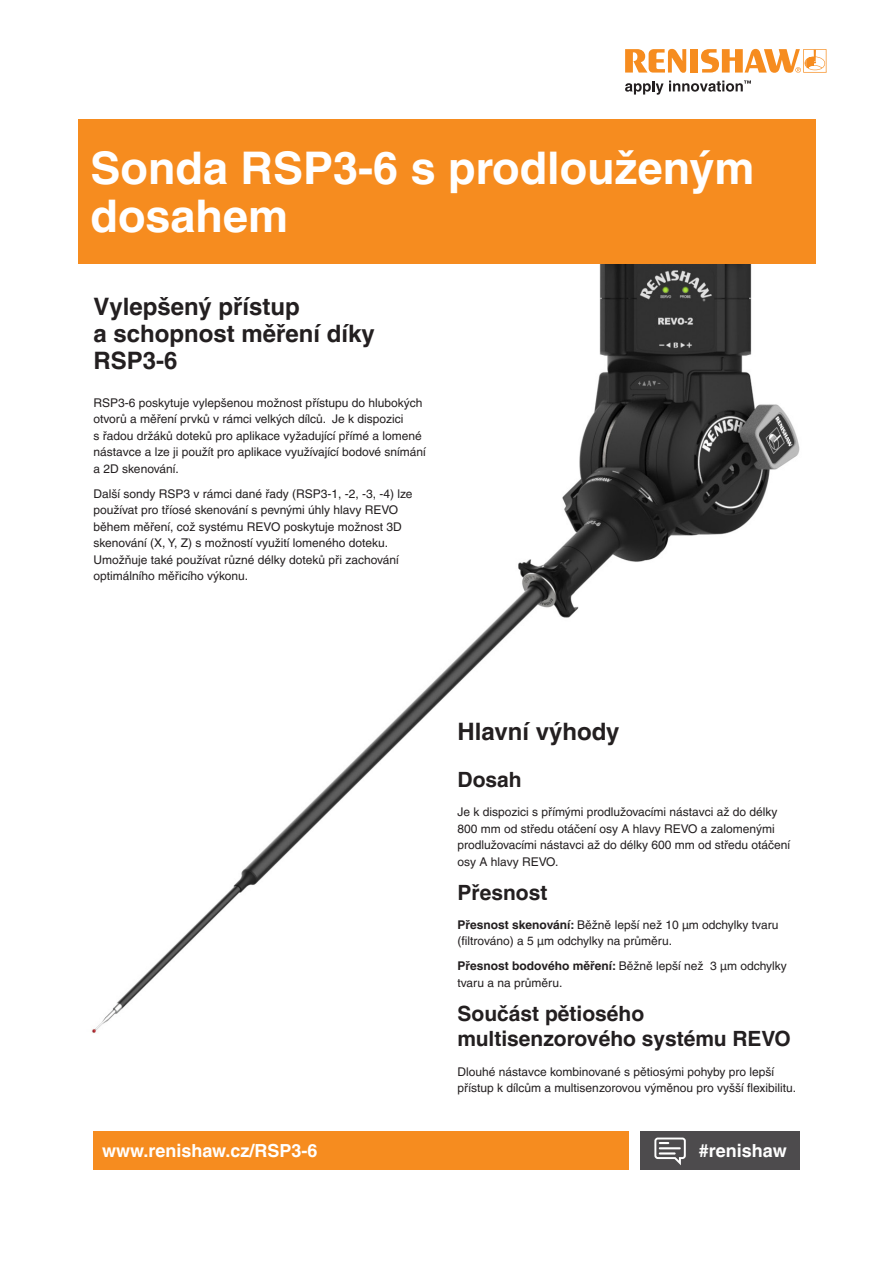
<style>
.page{position:relative;width:893px;height:1263px;background:#fff}
.page>*{position:absolute;margin:0;border:0;box-sizing:border-box;transform-origin:0 0}
.Headline_30pt_BOLD{font:700 45px/48px "Helvetica LT Pro";color:#fff}
.Subheading_1__16pt_Bold{font:700 24px/27px "Helvetica LT Pro";color:#231f20}
.Subheading_2__14pt_Bold{font:700 21px/25.5px "Helvetica LT Pro";color:#231f20}
.back_page_URL_white___hashtag{font:700 18px "Helvetica LT Pro";color:#fff}
._8pt_Body_Text{font:12px/16.5px "Helvetica LT Pro";color:#231f20}
.s1{font-weight:700}
</style>
<div class="page">
<img style="left:92px;top:264px;width:708px;height:769px">
<div style="left:639px;top:1131px;width:160px;height:38px;background:#4d4b4d"></div>
<svg style="left:654px;top:1137px;width:32px;height:28px"></svg>
<div style="left:78px;top:119px;width:737px;height:145px;background:#f68c1f"></div>
<div style="left:94px;top:1131px;width:535px;height:38px;background:#f68c1f"></div>
<svg style="left:625px;top:49px;width:61px;height:24px"></svg>
<div style="left:690px;top:49px;width:8px;height:24px;background:#f68c1f"></div>
<svg style="left:701px;top:49px;width:125px;height:24px"></svg>
<svg style="left:625px;top:80px;width:126px;height:15px"></svg>
<p class="Headline_30pt_BOLD" style="left:91px;top:144px;width:665px">Sonda RSP3-6 s prodlouženým dosahem</p>
<p class="Subheading_1__16pt_Bold" style="left:94px;top:293px;width:283px">Vylepšený přístup<br>a schopnost měření díky<br>RSP3-6</p>
<p class="_8pt_Body_Text" style="left:94px;top:394px;width:334px">RSP3-6 poskytuje vylepšenou možnost přístupu do hlubokých otvorů a měření prvků v rámci velkých dílců. Je k dispozici<br>s řadou držáků doteků pro aplikace vyžadující přímé a lomené nástavce a lze ji použít pro aplikace využívající bodové snímání a 2D skenování.</p>
<p class="_8pt_Body_Text" style="left:94px;top:485px;width:321px">Další sondy RSP3 v rámci dané řady (RSP3-1, -2, -3, -4) lze používat pro tříosé skenování s pevnými úhly hlavy REVO během měření, což systému REVO poskytuje možnost 3D skenování (X, Y, Z) s možností využití lomeného doteku.<br>Umožňuje také používat různé délky doteků při zachování optimálního měřicího výkonu.</p>
<p class="back_page_URL_white___hashtag" style="left:102px;top:1139px;width:217px">www.renishaw.cz/RSP3-6</p>
<p class="Subheading_1__16pt_Bold" style="left:458px;top:718px;width:163px">Hlavní výhody</p>
<p class="Subheading_2__14pt_Bold" style="left:458px;top:767px;width:66px">Dosah</p>
<p class="_8pt_Body_Text" style="left:458px;top:804px;width:334px">Je k dispozici s přímými prodlužovacími nástavci až do délky 800 mm od středu otáčení osy A hlavy REVO a zalomenými prodlužovacími nástavci až do délky 600 mm od středu otáčení osy A hlavy REVO.</p>
<p class="Subheading_2__14pt_Bold" style="left:458px;top:879px;width:91px">Přesnost</p>
<p class="_8pt_Body_Text" style="left:458px;top:916px;width:322px"><span class="s1">Přesnost skenování:</span> Běžně lepší než 10 µm odchylky tvaru (filtrováno) a 5 µm odchylky na průměru.</p>
<p class="_8pt_Body_Text" style="left:458px;top:958px;width:331px"><span class="s1">Přesnost bodového měření:</span> Běžně lepší než 3 µm odchylky tvaru a na průměru.</p>
<p class="Subheading_2__14pt_Bold" style="left:458px;top:1001px;width:335px">Součást pětiosého multisenzorového systému REVO</p>
<p class="_8pt_Body_Text" style="left:458px;top:1063px;width:340px">Dlouhé nástavce kombinované s pětiosými pohyby pro lepší přístup k dílcům a multisenzorovou výměnou pro vyšší flexibilitu.</p>
<h3 class="back_page_URL_white___hashtag" style="left:699px;top:1139px;width:89px">#renishaw</h3>
</div>
